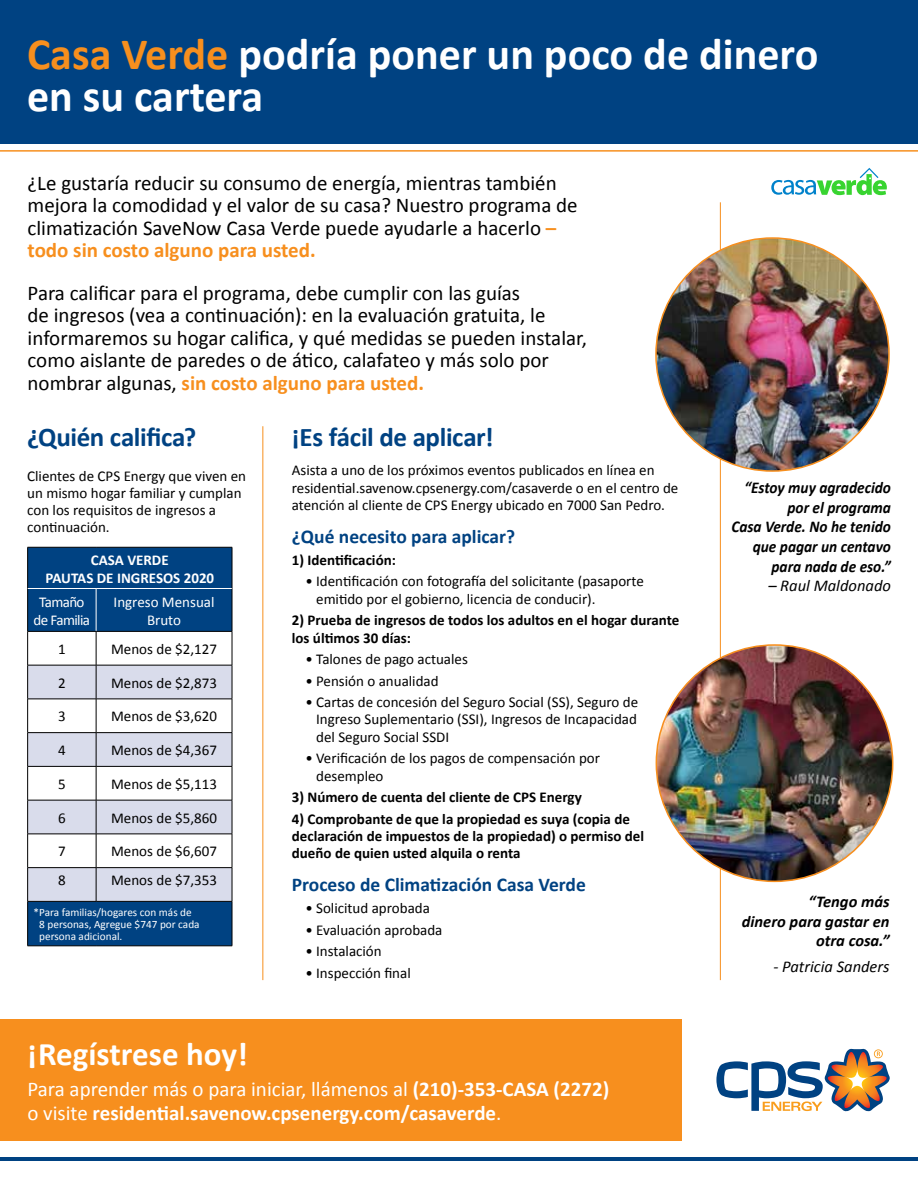
<style>
.page{position:relative;width:918px;height:1188px;background:#fff}
.page>*{position:absolute;margin:0;border:0;box-sizing:border-box;transform-origin:0 0}
.t1{font:700 45px/42px "Calibri";color:#fff}
.t2{font:700 33px "Calibri";color:#fff}
.t3{font:700 27px "Calibri";letter-spacing:-.015em;color:#004282}
.t4{font:21px/22.5px "Calibri";color:#000}
.t5{font:700 21px/24px "Calibri";color:#fff}
.t6{font:700 19.5px "Calibri";color:#004282}
.t7{font:italic 700 16.5px/19.5px "Calibri";color:#000;text-align:right;scale:.93 1}
.t8{font:italic 700 16.5px/19.5px "Calibri";color:#000;text-align:right}
.t9{font:italic 16.5px "Calibri";color:#000}
.t10{font:15px/17.2px "Calibri";color:#000}
.t11{font:700 15px/17.2px "Calibri";color:#000}
.t12{font:700 15px/18px "Calibri";color:#fff;text-align:center}
.t13{font:15px/18px "Calibri";letter-spacing:-.005em;color:#fff;text-align:center}
.t14{font:15px/18px "Calibri";letter-spacing:-.04em;color:#fff;text-align:center}
.t15{font:11.25px/12px "Calibri";color:#fff}
.s1{color:#f78f1e}
.s2{font-weight:700;color:#f78f1e}
.s3{font-weight:400}
</style>
<div class="page">
<hr style="left:0;top:150px;width:918px;height:2px;background:#f78f1e">
<div style="left:0;top:0;width:918px;height:144px;background:#004282"></div>
<hr style="left:0;top:1157px;width:918px;height:4px;background:#004282">
<div style="left:0;top:1019px;width:682px;height:122px;background:#f78f1e"></div>
<svg style="left:771px;top:168px;width:116px;height:27px"></svg>
<hr style="left:262px;top:426px;width:1px;height:554px;background:#f78f1e">
<hr style="left:720px;top:202px;width:1px;height:778px;background:#f78f1e">
<svg style="left:28px;top:548px;width:204px;height:398px;fill:#004282"></svg>
<svg style="left:28px;top:666px;width:204px;height:235px;fill:#d9dceb"></svg>
<hr style="left:27px;top:632px;width:1px;height:33px;background:#000">
<hr style="left:96px;top:632px;width:1px;height:33px;background:#000">
<hr style="left:232px;top:632px;width:1px;height:33px;background:#000">
<hr style="left:27px;top:665px;width:69px;height:1px;background:#000">
<hr style="left:27px;top:665px;width:1px;height:34px;background:#000">
<hr style="left:96px;top:665px;width:136px;height:1px;background:#000">
<hr style="left:96px;top:665px;width:1px;height:34px;background:#000">
<hr style="left:232px;top:665px;width:1px;height:34px;background:#000">
<hr style="left:27px;top:699px;width:69px;height:1px;background:#000">
<hr style="left:27px;top:699px;width:1px;height:33px;background:#000">
<hr style="left:96px;top:699px;width:136px;height:1px;background:#000">
<hr style="left:96px;top:699px;width:1px;height:33px;background:#000">
<hr style="left:232px;top:699px;width:1px;height:33px;background:#000">
<hr style="left:27px;top:732px;width:69px;height:1px;background:#000">
<hr style="left:27px;top:733px;width:1px;height:33px;background:#000">
<hr style="left:96px;top:732px;width:136px;height:1px;background:#000">
<hr style="left:96px;top:733px;width:1px;height:33px;background:#000">
<hr style="left:232px;top:733px;width:1px;height:33px;background:#000">
<hr style="left:27px;top:766px;width:69px;height:1px;background:#000">
<hr style="left:27px;top:767px;width:1px;height:33px;background:#000">
<hr style="left:96px;top:766px;width:136px;height:1px;background:#000">
<hr style="left:96px;top:767px;width:1px;height:33px;background:#000">
<hr style="left:232px;top:767px;width:1px;height:33px;background:#000">
<hr style="left:27px;top:800px;width:69px;height:1px;background:#000">
<hr style="left:27px;top:800px;width:1px;height:34px;background:#000">
<hr style="left:96px;top:800px;width:136px;height:1px;background:#000">
<hr style="left:96px;top:800px;width:1px;height:34px;background:#000">
<hr style="left:232px;top:800px;width:1px;height:34px;background:#000">
<hr style="left:27px;top:834px;width:69px;height:1px;background:#000">
<hr style="left:27px;top:834px;width:1px;height:33px;background:#000">
<hr style="left:96px;top:834px;width:136px;height:1px;background:#000">
<hr style="left:96px;top:834px;width:1px;height:33px;background:#000">
<hr style="left:232px;top:834px;width:1px;height:33px;background:#000">
<hr style="left:27px;top:867px;width:69px;height:1px;background:#000">
<hr style="left:27px;top:868px;width:1px;height:33px;background:#000">
<hr style="left:96px;top:867px;width:136px;height:1px;background:#000">
<hr style="left:96px;top:868px;width:1px;height:33px;background:#000">
<hr style="left:232px;top:868px;width:1px;height:33px;background:#000">
<hr style="left:27px;top:901px;width:69px;height:1px;background:#000">
<hr style="left:27px;top:902px;width:1px;height:44px;background:#000">
<hr style="left:96px;top:901px;width:136px;height:1px;background:#000">
<hr style="left:232px;top:902px;width:1px;height:44px;background:#000">
<hr style="left:27px;top:946px;width:69px;height:1px;background:#000">
<hr style="left:96px;top:946px;width:136px;height:1px;background:#000">
<hr style="left:232px;top:547px;width:1px;height:42px;background:#000">
<hr style="left:96px;top:589px;width:1px;height:42px;background:#fff">
<hr style="left:27px;top:547px;width:69px;height:1px;background:#000">
<hr style="left:27px;top:547px;width:1px;height:42px;background:#000">
<hr style="left:96px;top:547px;width:136px;height:1px;background:#000">
<hr style="left:27px;top:589px;width:1px;height:42px;background:#000">
<hr style="left:232px;top:589px;width:1px;height:42px;background:#000">
<hr style="left:27px;top:631px;width:69px;height:1px;background:#000">
<hr style="left:96px;top:631px;width:136px;height:1px;background:#000">
<hr style="left:28px;top:588px;width:68px;height:1px;background:#fff">
<hr style="left:96px;top:588px;width:136px;height:1px;background:#fff">
<svg style="left:716px;top:1049px;width:174px;height:62px"></svg>
<img style="left:656px;top:238px;width:233px;height:233px;border-radius:117px">
<img style="left:656px;top:645px;width:237px;height:236px;border-radius:116px">
<h1 class="t1" style="left:27px;top:33px;width:793px"><span class="s1">Casa Verde</span> podría poner un poco de dinero en su cartera</h1>
<h3 class="t4" style="left:28px;top:171px;width:552px">¿Le gustaría reducir su consumo de energía, mientras también mejora la comodidad y el valor de su casa? Nuestro programa de climatización SaveNow Casa Verde puede ayudarle a hacerlo <span class="s2">– todo sin costo alguno para usted.</span></h3>
<p class="t4" style="left:28px;top:282px;width:561px">Para calificar para el programa, debe cumplir con las guías<br>de ingresos (vea a continuación): en la evaluación gratuita, le informaremos su hogar califica, y qué medidas se pueden instalar, como aislante de paredes o de ático, calafateo y más solo por nombrar algunas, <span class="s2">sin costo alguno para usted.</span></p>
<h3 class="t3" style="left:27px;top:420px;width:171px">¿Quién califica?</h3>
<p class="t10" style="left:27px;top:467px;width:220px">Clientes de CPS Energy que viven en un mismo hogar familiar y cumplan con los requisitos de ingresos a continuación.</p>
<p class="t12" style="left:45px;top:551px;width:170px">CASA VERDE<br>PAUTAS DE INGRESOS 2020</p>
<p class="t14" style="left:34px;top:593px;width:58px">Tamaño de Familia</p>
<p class="t13" style="left:114px;top:593px;width:102px">Ingreso Mensual<br>Bruto</p>
<p class="t10" style="left:58px;top:640px;width:9px">1</p>
<p class="t10" style="left:111px;top:640px;width:107px">Menos de $2,127</p>
<p class="t10" style="left:58px;top:674px;width:9px">2</p>
<p class="t10" style="left:111px;top:674px;width:107px">Menos de $2,873</p>
<p class="t10" style="left:58px;top:708px;width:9px">3</p>
<p class="t10" style="left:111px;top:708px;width:107px">Menos de $3,620</p>
<p class="t10" style="left:58px;top:742px;width:9px">4</p>
<p class="t10" style="left:111px;top:742px;width:107px">Menos de $4,367</p>
<p class="t10" style="left:58px;top:775px;width:9px">5</p>
<p class="t10" style="left:111px;top:775px;width:107px">Menos de $5,113</p>
<p class="t10" style="left:58px;top:809px;width:9px">6</p>
<p class="t10" style="left:111px;top:809px;width:107px">Menos de $5,860</p>
<p class="t10" style="left:58px;top:843px;width:9px">7</p>
<p class="t10" style="left:111px;top:843px;width:107px">Menos de $6,607</p>
<p class="t10" style="left:58px;top:871px;width:9px">8</p>
<p class="t10" style="left:111px;top:871px;width:107px">Menos de $7,353</p>
<p class="t15" style="left:39px;top:906px;width:162px;text-indent:-6px">*Para familias/hogares con más de<br>8 personas, Agregue $747 por cada persona adicional.</p>
<h3 class="t3" style="left:292px;top:420px;width:203px">¡Es fácil de aplicar!</h3>
<p class="t10" style="left:292px;top:461px;width:388px;line-height:17.7px">Asista a uno de los próximos eventos publicados en línea en residential.savenow.cpsenergy.com/casaverde o en el centro de atención al cliente de CPS Energy ubicado en 7000 San Pedro.</p>
<h3 class="t6" style="left:292px;top:524px;width:225px">¿Qué necesito para aplicar?</h3>
<p class="t11" style="left:292px;top:551px;width:106px">1) Identificación:</p>
<p class="t10" style="left:316px;top:573px;width:329px;text-indent:-11px">• Identificación con fotografía del solicitante (pasaporte emitido por el gobierno, licencia de conducir).</p>
<p class="t11" style="left:292px;top:612px;width:389px">2) Prueba de ingresos de todos los adultos en el hogar durante los últimos 30 días:</p>
<p class="t10" style="left:305px;top:651px;width:164px">• Talones de pago actuales</p>
<p class="t10" style="left:305px;top:672px;width:135px">• Pensión o anualidad</p>
<p class="t10" style="left:316px;top:694px;width:324px;text-align:justify;text-indent:-11px">• Cartas de concesión del Seguro Social (SS), Seguro de Ingreso Suplementario (SSI), Ingresos de Incapacidad del Seguro Social SSDI</p>
<p class="t10" style="left:316px;top:750px;width:285px;text-indent:-11px">• Verificación de los pagos de compensación por desempleo</p>
<p class="t11" style="left:292px;top:789px;width:292px">3) Número de cuenta del cliente de CPS Energy</p>
<p class="t11" style="left:292px;top:810px;width:354px">4) Comprobante de que la propiedad es suya (copia de declaración de impuestos de la propiedad) o permiso del dueño de quien usted alquila o renta</p>
<h3 class="t6" style="left:292px;top:872px;width:296px">Proceso de Climatización Casa Verde</h3>
<p class="t10" style="left:305px;top:900px;width:126px">• Solicitud aprobada</p>
<p class="t10" style="left:305px;top:921px;width:139px">• Evaluación aprobada</p>
<p class="t10" style="left:305px;top:943px;width:78px">• Instalación</p>
<p class="t10" style="left:305px;top:964px;width:107px">• Inspección final</p>
<h2 class="t2" style="left:27px;top:1033px;width:222px">¡Regístrese hoy!</h2>
<h3 class="t5" style="left:27px;top:1077px;width:583px"><span class="s3">Para aprender más o para iniciar, llámenos al</span> (210)-353-CASA (2272) <span class="s3">o visite</span> residential.savenow.cpsenergy.com/casaverde<span class="s3">.</span></h3>
<p class="t7" style="left:731px;top:478px;width:173px">“Estoy muy agradecido por el programa<br>Casa Verde. No he tenido que pagar un centavo para nada de eso.”</p>
<p class="t9" style="left:768px;top:574px;width:124px">– Raul Maldonado</p>
<p class="t8" style="left:742px;top:892px;width:149px">“Tengo más<br>dinero para gastar en otra cosa.”</p>
<p class="t9" style="left:773px;top:956px;width:118px">- Patricia Sanders</p>
</div>
